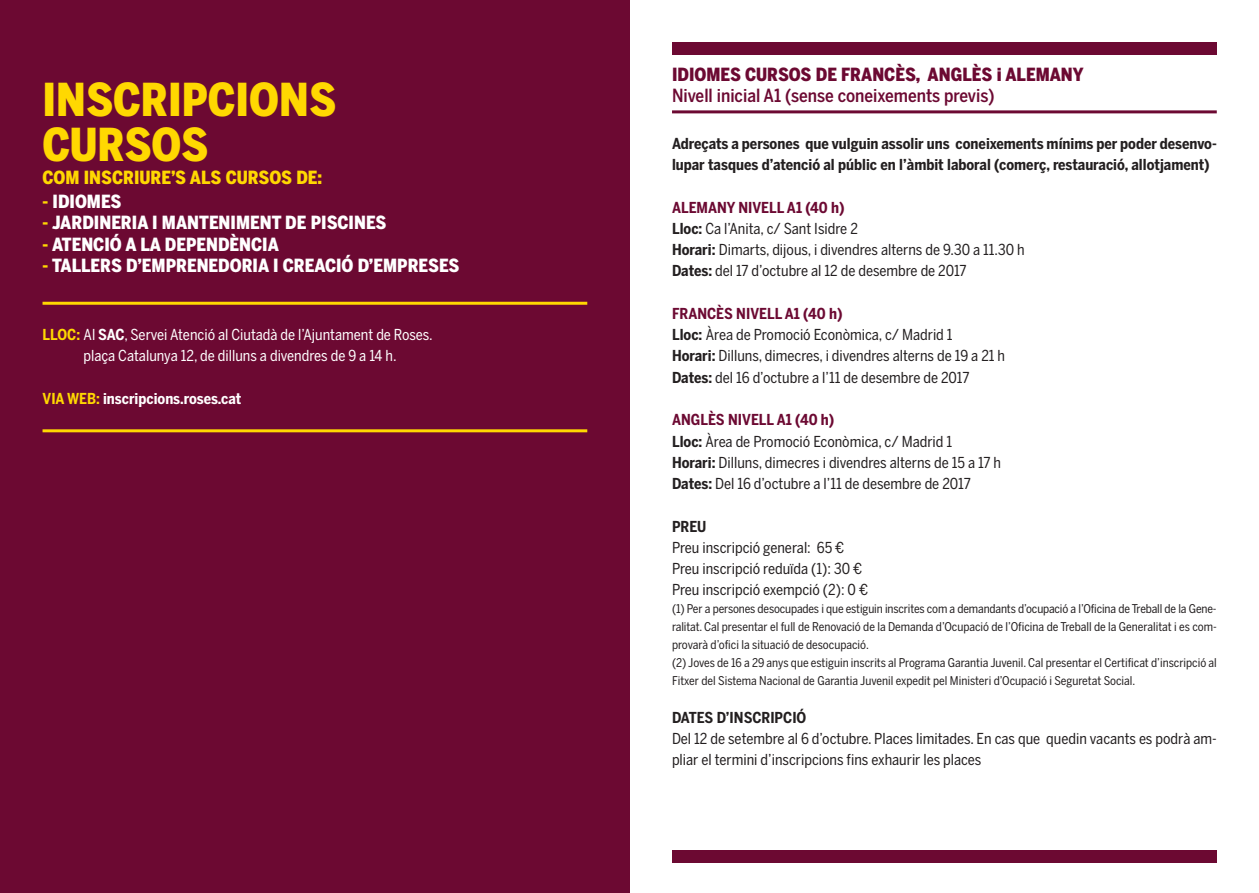
<style>
.page{position:relative;width:1259px;height:893px;background:#fff}
.page>*{position:absolute;margin:0;border:0;box-sizing:border-box;transform-origin:0 0}
.t1{font:900 45px/44.7px "Benton Sans Cond";color:#ffd801}
.t2{font:900 18px "Benton Sans Cond";color:#fff}
.t3{font:500 18px "Benton Sans Cond";color:#6c0932}
.t4{font:900 18px "Benton Sans Cond";color:#6c0932}
.t5{font:900 18px "Benton Sans Cond";color:#ffd801}
.t6{font:15px/21.3px "Benton Sans Cond";color:#231f20}
.t7{font:700 15px/21.3px "Benton Sans Cond";color:#231f20}
.t8{font:15px/21.3px "Benton Sans Cond";color:#fff;text-align:center}
.t9{font:700 15px "Benton Sans Cond";color:#fff}
.t10{font:12px/18px "Benton Sans Cond";color:#231f20}
.s1{color:#ffd801}
.s2{font-weight:700;color:#ffd801}
.s3{font-weight:700}
.s4{font-weight:700;color:#6c0932}
</style>
<div class="page">
<hr style="left:672px;top:110px;width:544px;height:3px;background:#6c0932">
<div style="left:672px;top:43px;width:301px;height:12px;background:#6c0932"></div>
<div style="left:953px;top:43px;width:263px;height:12px;background:#6c0932"></div>
<div style="left:672px;top:850px;width:302px;height:13px;background:#6c0932"></div>
<div style="left:953px;top:850px;width:263px;height:13px;background:#6c0932"></div>
<div style="left:0;top:0;width:629px;height:893px;background:#6c0932"></div>
<hr style="left:43px;top:302px;width:544px;height:3px;background:#ffd801">
<hr style="left:43px;top:429px;width:544px;height:3px;background:#ffd801">
<h1 class="t1" style="left:43px;top:78px;width:295px">INSCRIPCIONS<br>CURSOS</h1>
<p class="t5" style="left:43px;top:167px;width:281px">COM INSCRIURE’S ALS CURSOS DE:</p>
<p class="t2" style="left:43px;top:191px;width:80px"><span class="s1">-</span> IDIOMES</p>
<p class="t2" style="left:43px;top:213px;width:345px"><span class="s1">-</span> JARDINERIA I MANTENIMENT DE PISCINES</p>
<p class="t2" style="left:43px;top:234px;width:238px"><span class="s1">-</span> ATENCIÓ A LA DEPENDÈNCIA</p>
<p class="t2" style="left:43px;top:255px;width:418px"><span class="s1">-</span> TALLERS D’EMPRENEDORIA I CREACIÓ D’EMPRESES</p>
<p class="t8" style="left:43px;top:324px;width:392px"><span class="s2">LLOC:</span> Al <span class="s3">SAC</span>, Servei Atenció al Ciutadà de l’Ajuntament de Roses. plaça Catalunya 12, de dilluns a divendres de 9 a 14 h.</p>
<p class="t9" style="left:43px;top:390px;width:200px"><span class="s1">VIA WEB:</span> inscripcions.roses.cat</p>
<p class="t4" style="left:672px;top:64px;width:413px">IDIOMES CURSOS DE FRANCÈS, ANGLÈS i ALEMANY</p>
<p class="t3" style="left:672px;top:85px;width:324px">Nivell inicial A1 (sense coneixements previs)</p>
<p class="t7" style="left:672px;top:133px;width:546px">Adreçats a persones que vulguin assolir uns coneixements mínims per poder desenvo&shy;lupar tasques d’atenció al públic en l’àmbit laboral (comerç, restauració, allotjament)</p>
<p class="t6" style="left:672px;top:197px;width:354px"><span class="s4">ALEMANY NIVELL A1 (40 h)<br></span><span class="s3">Lloc:</span> Ca l’Anita, c/ Sant Isidre 2<br><span class="s3">Horari:</span> Dimarts, dijous, i divendres alterns de 9.30 a 11.30 h <span class="s3">Dates:</span> del 17 d’octubre al 12 de desembre de 2017</p>
<p class="t6" style="left:672px;top:303px;width:335px"><span class="s4">FRANCÈS NIVELL A1 (40 h)<br></span><span class="s3">Lloc:</span> Àrea de Promoció Econòmica, c/ Madrid 1<br><span class="s3">Horari:</span> Dilluns, dimecres, i divendres alterns de 19 a 21 h <span class="s3">Dates:</span> del 16 d’octubre a l’11 de desembre de 2017</p>
<p class="t6" style="left:672px;top:409px;width:330px"><span class="s4">ANGLÈS NIVELL A1 (40 h)<br></span><span class="s3">Lloc:</span> Àrea de Promoció Econòmica, c/ Madrid 1<br><span class="s3">Horari:</span> Dilluns, dimecres i divendres alterns de 15 a 17 h <span class="s3">Dates:</span> Del 16 d’octubre a l’11 de desembre de 2017</p>
<p class="t7" style="left:672px;top:516px;width:36px">PREU</p>
<p class="t6" style="left:672px;top:537px;width:197px">Preu inscripció general: 65 €<br>Preu inscripció reduïda (1): 30 €<br>Preu inscripció exempció (2): 0 €</p>
<p class="t10" style="left:672px;top:600px;width:546px">(1) Per a persones desocupades i que estiguin inscrites com a demandants d’ocupació a l’Oficina de Treball de la Gene&shy;ralitat. Cal presentar el full de Renovació de la Demanda d’Ocupació de l’Oficina de Treball de la Generalitat i es com&shy;provarà d’ofici la situació de desocupació.<br>(2) Joves de 16 a 29 anys que estiguin inscrits al Programa Garantia Juvenil. Cal presentar el Certificat d’inscripció al Fitxer del Sistema Nacional de Garantia Juvenil expedit pel Ministeri d’Ocupació i Seguretat Social.</p>
<p class="t7" style="left:672px;top:707px;width:136px">DATES D’INSCRIPCIÓ</p>
<p class="t6" style="left:672px;top:728px;width:546px">Del 12 de setembre al 6 d’octubre. Places limitades. En cas que quedin vacants es podrà am&shy;pliar el termini d’inscripcions fins exhaurir les places</p>
</div>
